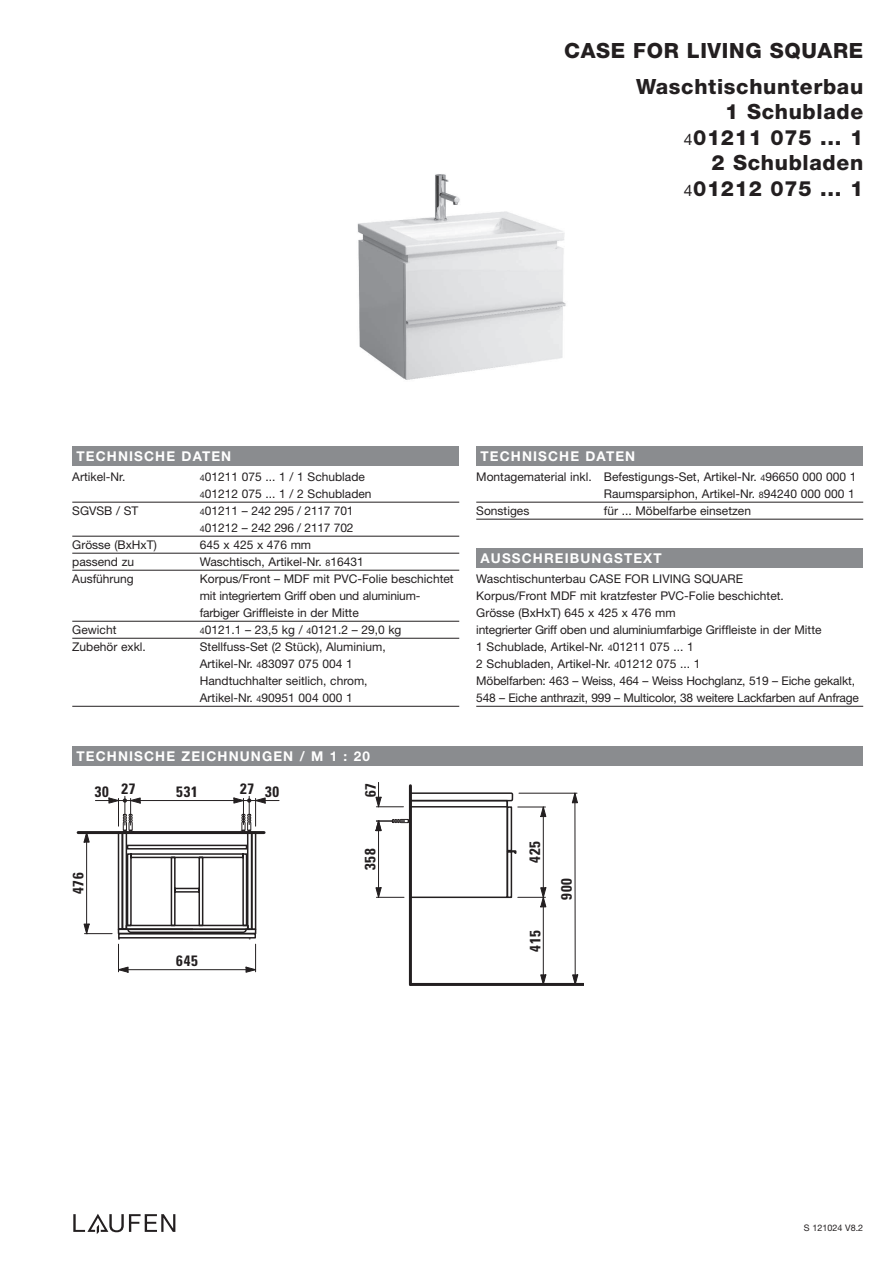
<style>
.page{position:relative;width:893px;height:1263px;background:#fff}
.page>*{position:absolute;margin:0;border:0;box-sizing:border-box;transform-origin:0 0}
.t1{font:800 21px/25.5px "Helvetica Neue";letter-spacing:.03em;color:#231f20;text-align:right}
.t2{font:700 condensed 15px "Univers";letter-spacing:.05em;color:#231f20}
.t3{font:700 13.5px "Helvetica Neue";letter-spacing:.085em;color:#fff}
.t4{font:12px/17px "Helvetica Neue";color:#231f20}
.t5{font:9px "Helvetica Neue";color:#231f20}
.s1{font-weight:400;font-size:15.75px}
.s2{font-size:9px}
</style>
<div class="page">
<img style="left:357px;top:174px;width:209px;height:206px">
<svg style="left:73px;top:1214px;width:102px;height:20px"></svg>
<div style="left:72px;top:746px;width:791px;height:19px;background:#8a8c8f"></div>
<div style="left:72px;top:446px;width:387px;height:20px;background:#8a8c8f"></div>
<div style="left:476px;top:446px;width:387px;height:20px;background:#8a8c8f"></div>
<div style="left:476px;top:549px;width:387px;height:19px;background:#8a8c8f"></div>
<hr style="left:476px;top:706px;width:387px;height:1px;background:#231f20">
<hr style="left:72px;top:502px;width:387px;height:1px;background:#231f20">
<hr style="left:72px;top:536px;width:387px;height:1px;background:#231f20">
<hr style="left:72px;top:553px;width:387px;height:1px;background:#231f20">
<hr style="left:72px;top:570px;width:387px;height:1px;background:#231f20">
<hr style="left:72px;top:621px;width:387px;height:1px;background:#231f20">
<hr style="left:72px;top:638px;width:387px;height:1px;background:#231f20">
<hr style="left:72px;top:706px;width:387px;height:1px;background:#231f20">
<hr style="left:476px;top:502px;width:387px;height:1px;background:#231f20">
<hr style="left:476px;top:519px;width:387px;height:1px;background:#231f20">
<div style="left:118px;top:832px;width:5px;height:98px;border:2px solid #231f20"></div>
<div style="left:122px;top:832px;width:5px;height:98px;border:2px solid #231f20"></div>
<hr style="left:78px;top:831px;width:186px;height:3px;background:#231f20">
<div style="left:127px;top:845px;width:120px;height:4px;border:2px solid #231f20"></div>
<div style="left:247px;top:832px;width:5px;height:98px;border:2px solid #231f20"></div>
<div style="left:251px;top:832px;width:5px;height:98px;border:2px solid #231f20"></div>
<div style="left:126px;top:925px;width:122px;height:5px;border:2px solid #231f20"></div>
<div style="left:171px;top:857px;width:5px;height:69px;border:2px solid #231f20"></div>
<div style="left:130px;top:853px;width:114px;height:5px;border:2px solid #231f20"></div>
<div style="left:174px;top:888px;width:26px;height:5px;border:2px solid #231f20"></div>
<div style="left:199px;top:857px;width:4px;height:69px;border:2px solid #231f20"></div>
<div style="left:242px;top:853px;width:5px;height:73px;border:2px solid #231f20"></div>
<div style="left:127px;top:853px;width:5px;height:73px;border:2px solid #231f20"></div>
<hr style="left:95px;top:800px;width:36px;height:1px;background:#231f20">
<hr style="left:131px;top:800px;width:112px;height:1px;background:#231f20">
<svg style="left:234px;top:796px;width:45px;height:37px"></svg>
<hr style="left:86px;top:832px;width:1px;height:102px;background:#231f20">
<svg style="left:84px;top:834px;width:5px;height:8px"></svg>
<svg style="left:109px;top:796px;width:31px;height:36px"></svg>
<svg style="left:118px;top:928px;width:138px;height:44px"></svg>
<svg style="left:84px;top:924px;width:28px;height:10px"></svg>
<div style="left:410px;top:800px;width:98px;height:98px;border:2px solid #231f20"></div>
<hr style="left:409px;top:786px;width:3px;height:198px;background:#231f20">
<hr style="left:410px;top:983px;width:174px;height:3px;background:#231f20">
<div style="left:507px;top:851px;width:5px;height:47px;border:2px solid #231f20"></div>
<svg style="left:506px;top:849px;width:11px;height:6px"></svg>
<div style="left:507px;top:806px;width:5px;height:45px;border:2px solid #231f20"></div>
<hr style="left:543px;top:897px;width:1px;height:87px;background:#231f20">
<hr style="left:378px;top:821px;width:1px;height:76px;background:#231f20">
<svg style="left:376px;top:887px;width:28px;height:11px"></svg>
<hr style="left:519px;top:793px;width:58px;height:1px;background:#231f20">
<hr style="left:575px;top:793px;width:1px;height:191px;background:#231f20">
<svg style="left:572px;top:792px;width:6px;height:11px"></svg>
<svg style="left:518px;top:974px;width:28px;height:9px"></svg>
<svg style="left:569px;top:974px;width:9px;height:9px"></svg>
<hr style="left:543px;top:807px;width:1px;height:90px;background:#231f20">
<svg style="left:518px;top:887px;width:28px;height:20px"></svg>
<svg style="left:376px;top:782px;width:170px;height:49px"></svg>
<h1 class="t1" style="left:564px;top:39px;width:301px">CASE FOR LIVING SQUARE</h1>
<h1 class="t1" style="left:636px;top:75px;width:229px">Waschtischunterbau<br>1 Schublade<br><span class="s1">4</span>01211 075 ... 1<br>2 Schubladen<br><span class="s1">4</span>01212 075 ... 1</h1>
<p class="t3" style="left:77px;top:451px;width:156px">TECHNISCHE DATEN</p>
<p class="t3" style="left:480px;top:451px;width:156px">TECHNISCHE DATEN</p>
<p class="t4" style="left:72px;top:469px;width:55px">Artikel-Nr.</p>
<p class="t4" style="left:200px;top:469px;width:173px"><span class="s2">4</span>01211 075 ... 1 / 1 Schublade<br><span class="s2">4</span>01212 075 ... 1 / 2 Schubladen</p>
<p class="t4" style="left:72px;top:503px;width:68px">SGVSB / ST</p>
<p class="t4" style="left:200px;top:503px;width:155px"><span class="s2">4</span>01211 – 242 295 / 2117 701<br><span class="s2">4</span>01212 – 242 296 / 2117 702</p>
<p class="t4" style="left:72px;top:537px;width:86px">Grösse (BxHxT)</p>
<p class="t4" style="left:200px;top:537px;width:113px">645 x 425 x 476 mm</p>
<p class="t4" style="left:72px;top:554px;width:63px">passend zu</p>
<p class="t4" style="left:200px;top:554px;width:165px">Waschtisch, Artikel-Nr. <span class="s2">8</span>16431</p>
<p class="t4" style="left:72px;top:571px;width:63px">Ausführung</p>
<p class="t4" style="left:200px;top:571px;width:255px">Korpus/Front – MDF mit PVC-Folie beschichtet mit integriertem Griff oben und aluminium&shy;farbiger Griffleiste in der Mitte</p>
<p class="t4" style="left:72px;top:622px;width:46px">Gewicht</p>
<p class="t4" style="left:200px;top:622px;width:203px"><span class="s2">4</span>0121.1 – 23,5 kg / <span class="s2">4</span>0121.2 – 29,0 kg</p>
<p class="t4" style="left:72px;top:639px;width:75px">Zubehör exkl.</p>
<p class="t4" style="left:200px;top:639px;width:187px">Stellfuss-Set (2 Stück), Aluminium,<br>Artikel-Nr. <span class="s2">4</span>83097 075 004 1<br>Handtuchhalter seitlich, chrom,<br>Artikel-Nr. <span class="s2">4</span>90951 004 000 1</p>
<p class="t3" style="left:77px;top:751px;width:295px">TECHNISCHE ZEICHNUNGEN / M 1 : 20</p>
<p class="t2" style="left:95px;top:785px;width:42px">30 27</p>
<p class="t2" style="left:240px;top:785px;width:41px">27 30</p>
<p class="t2" style="left:176px;top:786px;width:23px">531</p>
<p class="t2" style="left:73px;top:894px;width:23px;rotate:-90deg">476</p>
<p class="t2" style="left:176px;top:956px;width:23px">645</p>
<p class="t2" style="left:365px;top:797px;width:16px;rotate:-90deg">67</p>
<p class="t2" style="left:364px;top:870px;width:23px;rotate:-90deg">358</p>
<p class="t4" style="left:476px;top:469px;width:382px">Montagematerial inkl. Befestigungs-Set, Artikel-Nr. <span class="s2">4</span>96650 000 000 1</p>
<p class="t4" style="left:604px;top:486px;width:252px">Raumsparsiphon, Artikel-Nr. <span class="s2">8</span>94240 000 000 1</p>
<p class="t4" style="left:476px;top:503px;width:55px">Sonstiges</p>
<p class="t4" style="left:604px;top:503px;width:149px">für ... Möbelfarbe einsetzen</p>
<p class="t3" style="left:480px;top:553px;width:183px">AUSSCHREIBUNGSTEXT</p>
<p class="t4" style="left:476px;top:571px;width:384px">Waschtischunterbau CASE FOR LIVING SQUARE<br>Korpus/Front MDF mit kratzfester PVC-Folie beschichtet.<br>Grösse (BxHxT) 645 x 425 x 476 mm<br>integrierter Griff oben und aluminiumfarbige Griffleiste in der Mitte<br>1 Schublade, Artikel-Nr. <span class="s2">4</span>01211 075 ... 1<br>2 Schubladen, Artikel-Nr. <span class="s2">4</span>01212 075 ... 1<br>Möbelfarben: 463 – Weiss, 464 – Weiss Hochglanz, 519 – Eiche gekalkt, 548 – Eiche anthrazit, 999 – Multicolor, 38 weitere Lackfarben auf Anfrage</p>
<p class="t2" style="left:529px;top:863px;width:23px;rotate:-90deg">425</p>
<p class="t2" style="left:529px;top:952px;width:23px;rotate:-90deg">415</p>
<p class="t2" style="left:561px;top:899px;width:23px;rotate:-90deg">900</p>
<p class="t5" style="left:804px;top:1224px;width:61px">S 121024 V8.2</p>
</div>
